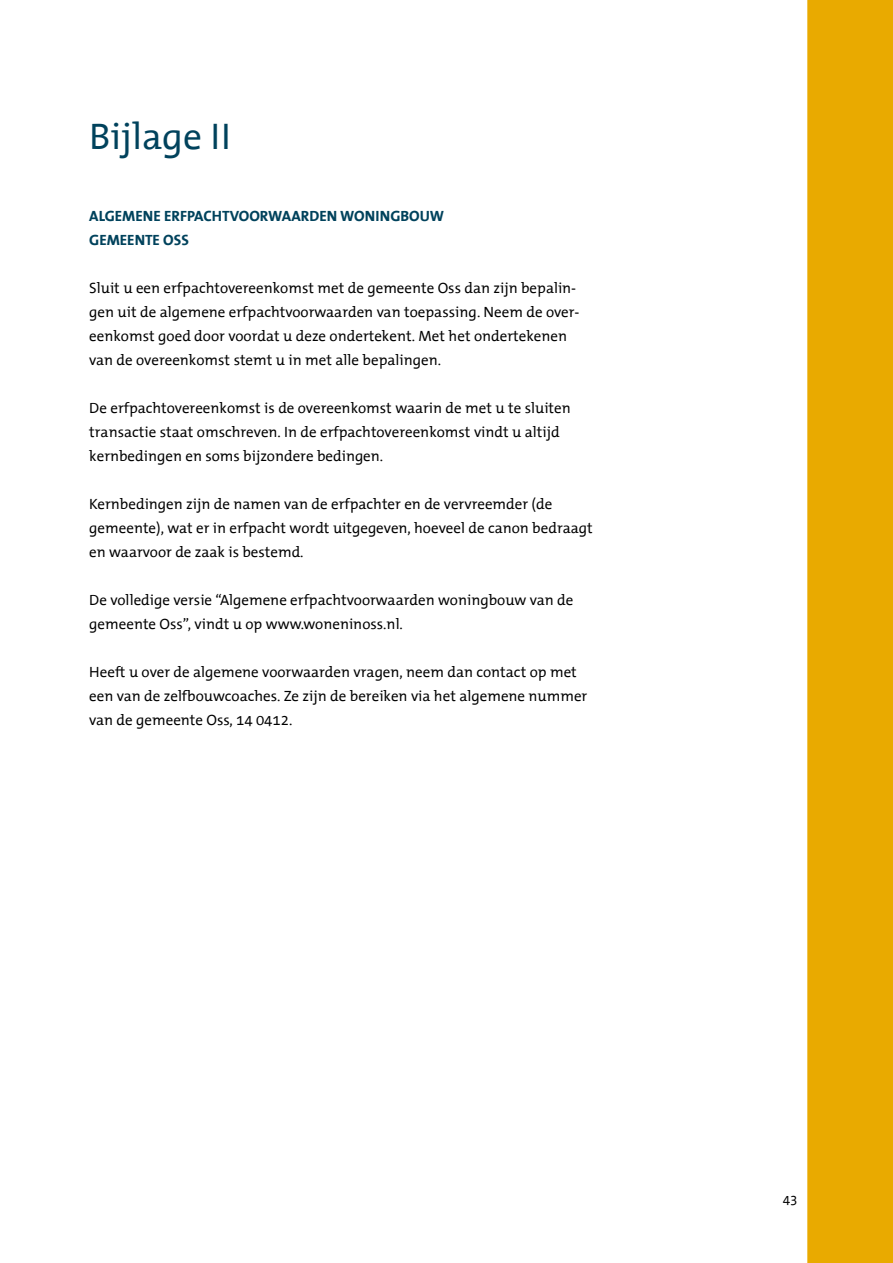
<style>
.page{position:relative;width:893px;height:1263px;background:#fff}
.page>*{position:absolute;margin:0;border:0;box-sizing:border-box;transform-origin:0 0}
.Kop_1{font:37.5px "The Mix Office";color:#00425c}
.t1{font:15px/24px "The Mix Office";color:#000}
.Kop_2{font:700 15px "The Mix Office";color:#00425c}
.t2{font:13.5px "The Mix Office";color:#000}
</style>
<div class="page">
<div style="left:807px;top:0;width:86px;height:1263px;background:#e9aa00"></div>
<h2 class="Kop_1" style="left:89px;top:117px;width:143px">Bijlage II</h2>
<h3 class="Kop_2" style="left:89px;top:208px;width:356px">ALGEMENE ERFPACHTVOORWAARDEN WONINGBOUW</h3>
<h3 class="Kop_2" style="left:89px;top:232px;width:101px">GEMEENTE OSS</h3>
<p class="t1" style="left:89px;top:277px;width:492px">Sluit u een erfpachtovereenkomst met de gemeente Oss dan zijn bepalin&shy;gen uit de algemene erfpachtvoorwaarden van toepassing. Neem de over&shy;eenkomst goed door voordat u deze ondertekent. Met het ondertekenen van de overeenkomst stemt u in met alle bepalingen.</p>
<p class="t1" style="left:89px;top:397px;width:483px">De erfpachtovereenkomst is de overeenkomst waarin de met u te sluiten transactie staat omschreven. In de erfpachtovereenkomst vindt u altijd kernbedingen en soms bijzondere bedingen.</p>
<p class="t1" style="left:89px;top:493px;width:505px">Kernbedingen zijn de namen van de erfpachter en de vervreemder (de gemeente), wat er in erfpacht wordt uitgegeven, hoeveel de canon bedraagt en waarvoor de zaak is bestemd.</p>
<p class="t1" style="left:89px;top:589px;width:486px">De volledige versie “Algemene erfpachtvoorwaarden woningbouw van de gemeente Oss”, vindt u op www.woneninoss.nl.</p>
<p class="t1" style="left:89px;top:661px;width:500px">Heeft u over de algemene voorwaarden vragen, neem dan contact op met een van de zelfbouwcoaches. Ze zijn de bereiken via het algemene nummer van de gemeente Oss, 14 0412.</p>
<p class="t2" style="left:783px;top:1193px;width:16px">43</p>
</div>
